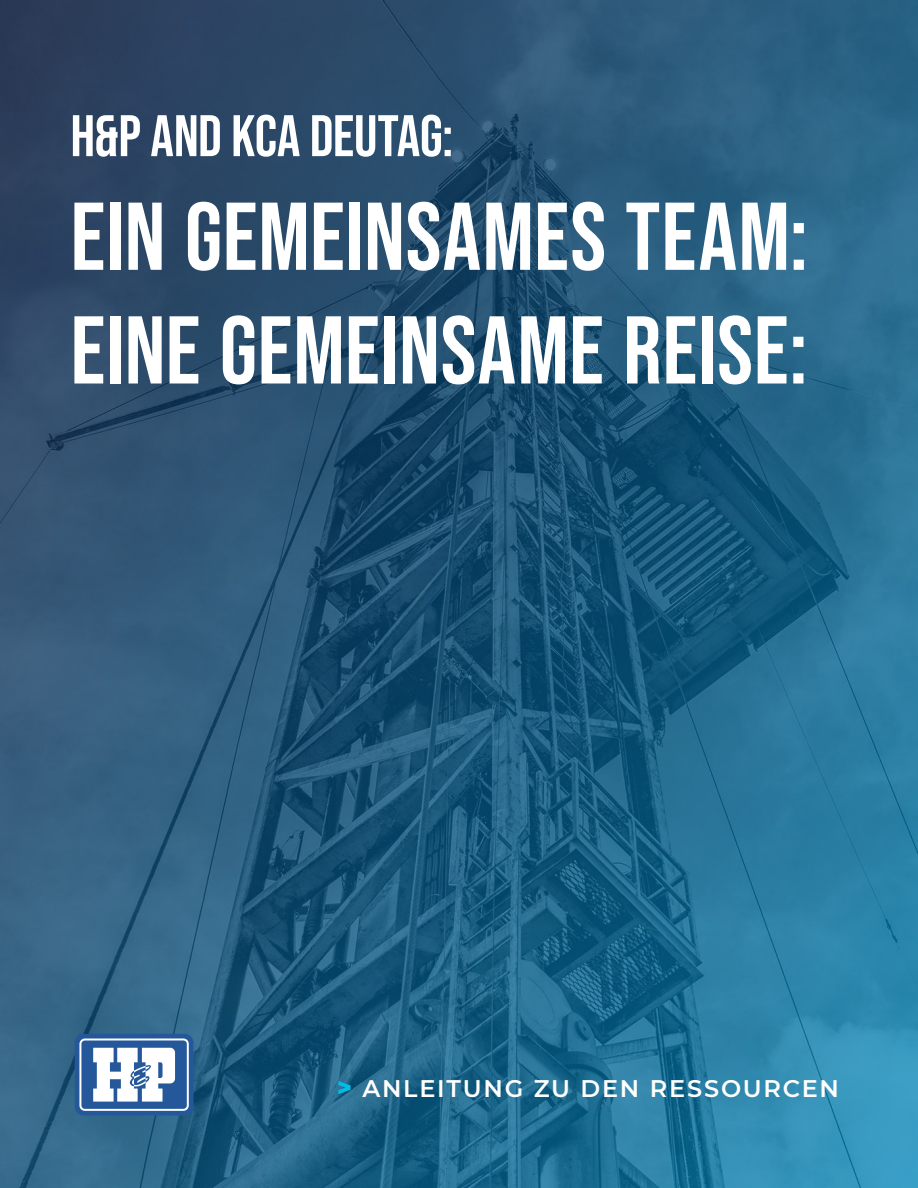
<style>
.page{position:relative;width:918px;height:1188px;background:#fff}
.page>*{position:absolute;margin:0;border:0;box-sizing:border-box;transform-origin:0 0}
.t1{font:96px "Bebas Neue";letter-spacing:.01em;color:#fff}
.t2{font:58.5px "Bebas Neue";letter-spacing:-.005em;color:#fff}
.t3{font:600 24px "Montserrat";letter-spacing:.07em;color:#fff}
.s1{font-weight:900;color:#02bce5}
</style>
<div class="page">
<img style="left:0;top:0;width:918px;height:1188px">
<div style="left:75px;top:1034px;width:118px;height:81px;background:#24589a;border-radius:9px"></div>
<svg style="left:79px;top:1038px;width:110px;height:73px"></svg>
<p class="t2" style="left:70px;top:103px;width:384px">H&amp;P AND KCA DEUTAG:</p>
<p class="t1" style="left:70px;top:182px;width:739px">EIN GEMEINSAMES TEAM:</p>
<p class="t1" style="left:70px;top:296px;width:738px">EINE GEMEINSAME REISE:</p>
<p class="t3" style="left:337px;top:1072px;width:504px"><span class="s1">&gt;</span> ANLEITUNG ZU DEN RESSOURCEN</p>
</div>
